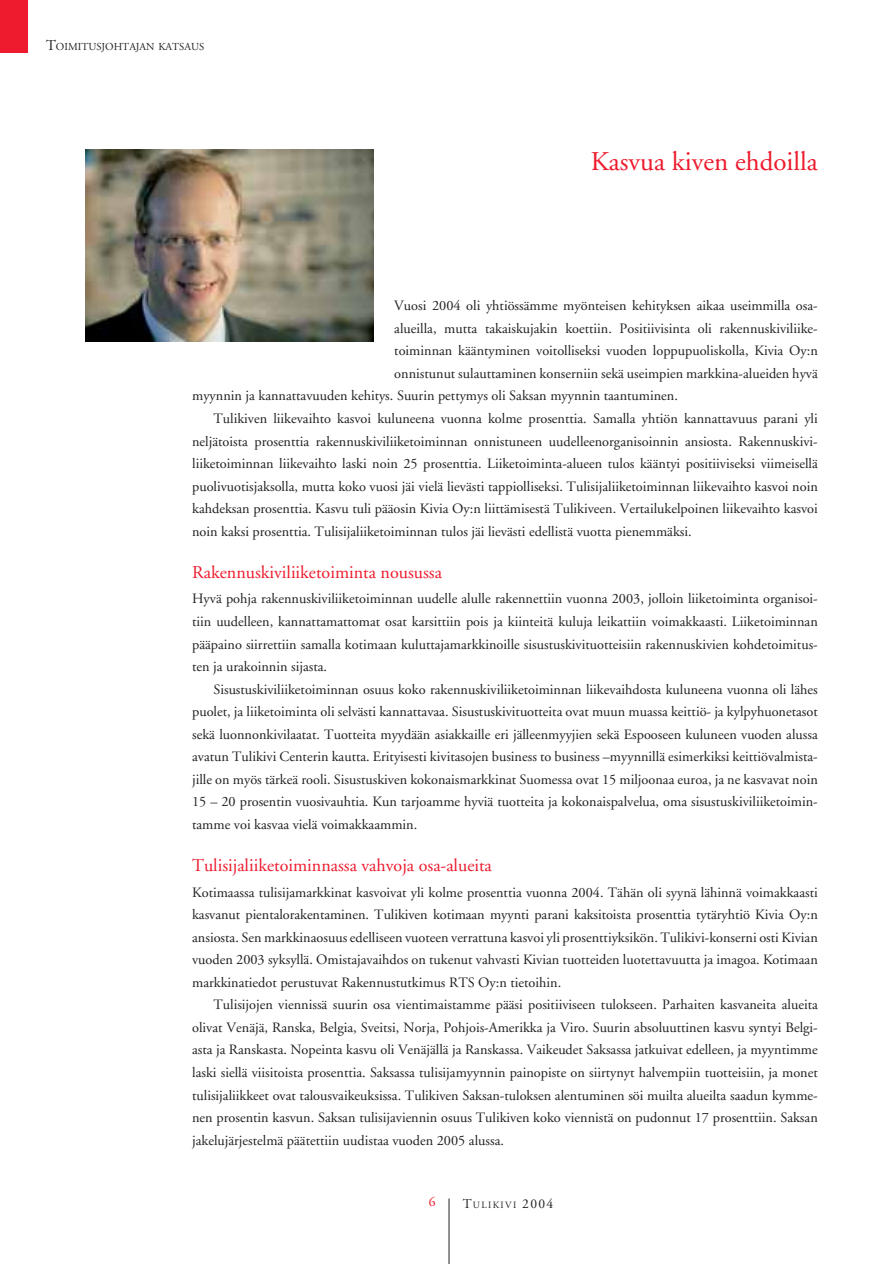
<style>
.page{position:relative;width:895px;height:1264px;background:#fff}
.page>*{position:absolute;margin:0;border:0;box-sizing:border-box;transform-origin:0 0}
.t1{font:27px "Adobe Garamond";color:#ed1b2d}
.t2{font:18px "Adobe Garamond";color:#ed1b2d}
.t3{font:14.25px/22.5px "Adobe Garamond";color:#231f20;text-align:justify}
.t4{font:13.5px "Adobe Garamond";color:#ed1b2d}
.t5{font:10.65px "Adobe Garamond";color:#231f20}
.t6{font:9.6px "Adobe Garamond";letter-spacing:.14em;color:#231f20}
.s1{font-size:15px}
.s2{font-size:13.5px}
</style>
<div class="page">
<div style="left:0;top:0;width:27px;height:52px;background:#ed1b2d"></div>
<hr style="left:448px;top:1198px;width:1px;height:65px;background:#231f20">
<img style="left:86px;top:150px;width:287px;height:191px">
<p class="t5" style="left:46px;top:43px;width:160px"><span class="s1">T</span>OIMITUSJOHTAJAN KATSAUS</p>
<h1 class="t1" style="left:590px;top:150px;width:228px">Kasvua kiven ehdoilla</h1>
<p class="t3" style="left:394px;top:296px;width:425px">Vuosi 2004 oli yhtiössämme myönteisen kehityksen aikaa useimmilla osa-</p>
<p class="t3" style="left:394px;top:318px;width:425px">alueilla, mutta takaiskujakin koettiin. Positiivisinta oli rakennuskiviliike-</p>
<p class="t3" style="left:394px;top:341px;width:425px">toiminnan kääntyminen voitolliseksi vuoden loppupuoliskolla, Kivia Oy:n</p>
<p class="t3" style="left:394px;top:363px;width:425px">onnistunut sulauttaminen konserniin sekä useimpien markkina-alueiden hyvä</p>
<p class="t3" style="left:192px;top:386px;width:487px">myynnin ja kannattavuuden kehitys. Suurin pettymys oli Saksan myynnin taantuminen.</p>
<p class="t3" style="left:213px;top:408px;width:605px">Tulikiven liikevaihto kasvoi kuluneena vuonna kolme prosenttia. Samalla yhtiön kannattavuus parani yli</p>
<p class="t3" style="left:192px;top:431px;width:627px">neljätoista prosenttia rakennuskiviliiketoiminnan onnistuneen uudelleenorganisoinnin ansiosta. Rakennuskivi-</p>
<p class="t3" style="left:192px;top:453px;width:627px">liiketoiminnan liikevaihto laski noin 25 prosenttia. Liiketoiminta-alueen tulos kääntyi positiiviseksi viimeisellä</p>
<p class="t3" style="left:192px;top:476px;width:627px">puolivuotisjaksolla, mutta koko vuosi jäi vielä lievästi tappiolliseksi. Tulisijaliiketoiminnan liikevaihto kasvoi noin</p>
<p class="t3" style="left:192px;top:498px;width:627px">kahdeksan prosenttia. Kasvu tuli pääosin Kivia Oy:n liittämisestä Tulikiveen. Vertailukelpoinen liikevaihto kasvoi</p>
<p class="t3" style="left:192px;top:521px;width:501px">noin kaksi prosenttia. Tulisijaliiketoiminnan tulos jäi lievästi edellistä vuotta pienemmäksi.</p>
<p class="t2" style="left:192px;top:565px;width:251px">Rakennuskiviliiketoiminta nousussa</p>
<p class="t3" style="left:192px;top:589px;width:627px">Hyvä pohja rakennuskiviliiketoiminnan uudelle alulle rakennettiin vuonna 2003, jolloin liiketoiminta organisoi&shy;tiin uudelleen, kannattamattomat osat karsittiin pois ja kiinteitä kuluja leikattiin voimakkaasti. Liiketoiminnan pääpaino siirrettiin samalla kotimaan kuluttajamarkkinoille sisustuskivituotteisiin rakennuskivien kohdetoimitus&shy;ten ja urakoinnin sijasta.</p>
<p class="t3" style="left:192px;top:679px;width:627px;text-indent:21px">Sisustuskiviliiketoiminnan osuus koko rakennuskiviliiketoiminnan liikevaihdosta kuluneena vuonna oli lähes puolet, ja liiketoiminta oli selvästi kannattavaa. Sisustuskivituotteita ovat muun muassa keittiö- ja kylpyhuonetasot sekä luonnonkivilaatat. Tuotteita myydään asiakkaille eri jälleenmyyjien sekä Espooseen kuluneen vuoden alussa avatun Tulikivi Centerin kautta. Erityisesti kivitasojen business to business –myynnillä esimerkiksi keittiövalmista&shy;jille on myös tärkeä rooli. Sisustuskiven kokonaismarkkinat Suomessa ovat 15 miljoonaa euroa, ja ne kasvavat noin 15 – 20 prosentin vuosivauhtia. Kun tarjoamme hyviä tuotteita ja kokonaispalvelua, oma sisustuskiviliiketoimin&shy;tamme voi kasvaa vielä voimakkaammin.</p>
<p class="t2" style="left:192px;top:858px;width:301px">Tulisijaliiketoiminnassa vahvoja osa-alueita</p>
<p class="t3" style="left:192px;top:882px;width:627px">Kotimaassa tulisijamarkkinat kasvoivat yli kolme prosenttia vuonna 2004. Tähän oli syynä lähinnä voimakkaasti kasvanut pientalorakentaminen. Tulikiven kotimaan myynti parani kaksitoista prosenttia tytäryhtiö Kivia Oy:n ansiosta. Sen markkinaosuus edelliseen vuoteen verrattuna kasvoi yli prosenttiyksikön. Tulikivi-konserni osti Kivian vuoden 2003 syksyllä. Omistajavaihdos on tukenut vahvasti Kivian tuotteiden luotettavuutta ja imagoa. Kotimaan markkinatiedot perustuvat Rakennustutkimus RTS Oy:n tietoihin.</p>
<p class="t3" style="left:192px;top:994px;width:627px;text-indent:21px">Tulisijojen viennissä suurin osa vientimaistamme pääsi positiiviseen tulokseen. Parhaiten kasvaneita alueita olivat Venäjä, Ranska, Belgia, Sveitsi, Norja, Pohjois-Amerikka ja Viro. Suurin absoluuttinen kasvu syntyi Belgi&shy;asta ja Ranskasta. Nopeinta kasvu oli Venäjällä ja Ranskassa. Vaikeudet Saksassa jatkuivat edelleen, ja myyntimme laski siellä viisitoista prosenttia. Saksassa tulisijamyynnin painopiste on siirtynyt halvempiin tuotteisiin, ja monet tulisijaliikkeet ovat talousvaikeuksissa. Tulikiven Saksan-tuloksen alentuminen söi muilta alueilta saadun kymme&shy;nen prosentin kasvun. Saksan tulisijaviennin osuus Tulikiven koko viennistä on pudonnut 17 prosenttiin. Saksan jakelujärjestelmä päätettiin uudistaa vuoden 2005 alussa.</p>
<p class="t4" style="left:428px;top:1196px;width:8px">6</p>
<p class="t6" style="left:462px;top:1200px;width:92px"><span class="s2">T</span>ULIKIVI <span class="s2">2004</span></p>
</div>
